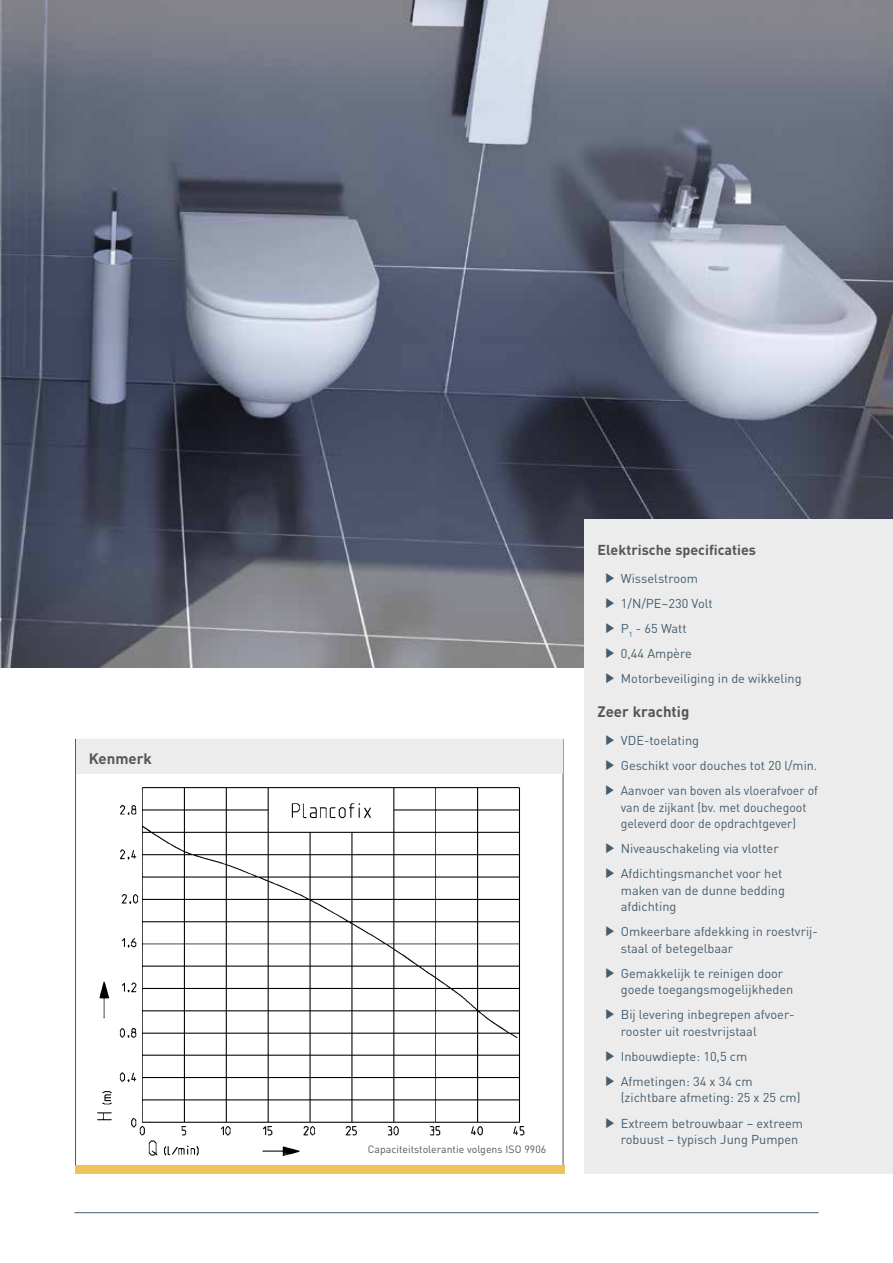
<style>
.page{position:relative;width:893px;height:1263px;background:#fff}
.page>*{position:absolute;margin:0;border:0;box-sizing:border-box;transform-origin:0 0}
.t1{font:700 15px "DIN Pro";color:#565655}
.t2{font:700 14.25px "DIN Pro";color:#565655}
.t3{font:12.75px/25px "DIN Pro";color:#445c6d}
.t4{font:12.75px/16.5px "DIN Pro";color:#445c6d;scale:.96 1}
.t5{font:10.5px "DIN Pro";color:#565655}
.s1{font-family:"Adobe Gothic Std";font-weight:700}
</style>
<div class="page">
<hr style="left:74px;top:1212px;width:745px;height:1px;background:#445c6d">
<img style="left:97px;top:787px;width:428px;height:369px">
<div style="left:76px;top:740px;width:486px;height:34px;background:#ececec"></div>
<img style="left:0;top:0;width:893px;height:668px">
<div style="left:75px;top:1165px;width:489px;height:8px;background:#eec45d"></div>
<div style="left:585px;top:519px;width:308px;height:655px;background:#ececec"></div>
<p class="t1" style="left:89px;top:746px;width:65px">Kenmerk</p>
<p class="t5" style="left:368px;top:1141px;width:180px">Capaciteitstolerantie volgens ISO 9906</p>
<p class="t2" style="left:597px;top:538px;width:160px">Elektrische specificaties</p>
<p class="t3" style="left:604px;top:564px;width:199px"><span class="s1">▶</span> Wisselstroom<br><span class="s1">▶</span> 1/N/PE~230 Volt<br><span class="s1">▶</span> P <sub>1</sub> - 65 Watt<br><span class="s1">▶</span> 0,44 Ampère<br><span class="s1">▶</span> Motorbeveiliging in de wikkeling</p>
<p class="t1" style="left:597px;top:699px;width:93px">Zeer krachtig</p>
<p class="t3" style="left:604px;top:727px;width:216px"><span class="s1">▶</span> VDE-toelating<br><span class="s1">▶</span> Geschikt voor douches tot 20 l/min. <span class="s1">▶</span> Aanvoer van boven als vloerafvoer of</p>
<p class="t4" style="left:621px;top:798px;width:195px">van de zijkant (bv. met douchegoot geleverd door de opdrachtgever)</p>
<p class="t3" style="left:604px;top:835px;width:180px"><span class="s1">▶</span> N iveauschakeling via vlotter <span class="s1">▶</span> Afdichtingsmanchet voor het</p>
<p class="t3" style="left:621px;top:881px;width:166px;line-height:16.5px">maken van de dunne bedding afdichting</p>
<p class="t3" style="left:621px;top:922px;width:199px;line-height:16.5px;text-indent:-17px"><span class="s1">▶</span> Omkeerbare afdekking in roestvrij&shy;staal of betegelbaar</p>
<p class="t3" style="left:621px;top:964px;width:174px;line-height:16.5px;text-indent:-17px"><span class="s1">▶</span> Gemakkelijk te reinigen door goede toegangsmogelijkheden</p>
<p class="t3" style="left:621px;top:1005px;width:175px;line-height:16.5px;text-indent:-17px"><span class="s1">▶</span> Bij levering inbegrepen afvoer&shy;rooster uit roestvrijstaal</p>
<p class="t3" style="left:604px;top:1042px;width:150px"><span class="s1">▶</span> I nbouwdiepte: 10,5 cm <span class="s1">▶</span> Afmetingen: 34 x 34 cm</p>
<p class="t3" style="left:604px;top:1084px;width:201px;text-align:right">(zichtbare afmeting: 25 x 25 cm)<br><span class="s1">▶</span> Extreem betrouwbaar – extreem</p>
<p class="t3" style="left:621px;top:1125px;width:179px">robuust – typisch Jung Pumpen</p>
</div>
